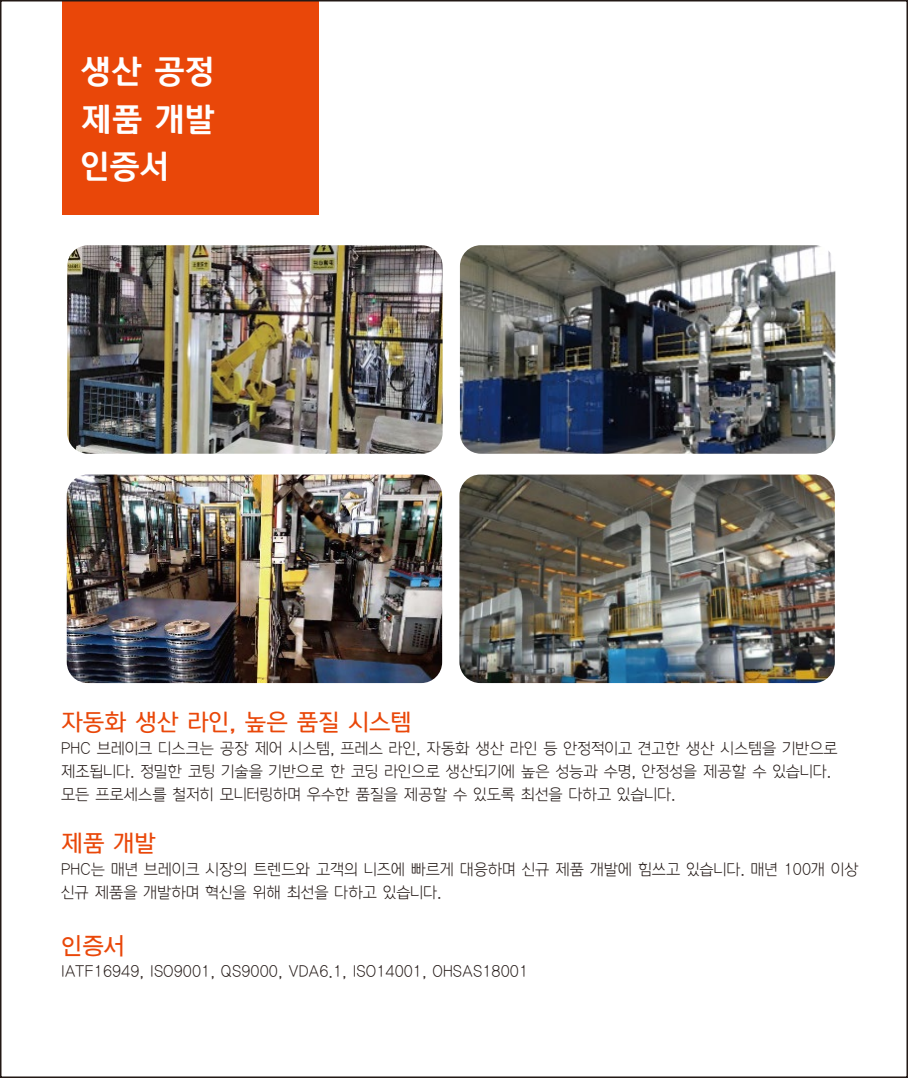
<style>
.page{position:relative;width:908px;height:1078px;background:#fff}
.page>*{position:absolute;margin:0;border:0;box-sizing:border-box;transform-origin:0 0}
.t1{font:31.5px/47.4px "Korean DREAM5 R";color:#fff;text-align:justify}
.t2{font:24px "Sand Tg";color:#e94709}
.t3{font:22.5px "Korean DREAM3 R";color:#e94709}
.t4{font:15px/23.4px "Korean DREAM1 R";color:#221815}
</style>
<div class="page">
<div style="left:63px;top:1px;width:256px;height:214px;background:#e94709"></div>
<img style="left:67px;top:245px;width:375px;height:208px">
<img style="left:460px;top:245px;width:375px;height:208px">
<img style="left:459px;top:474px;width:375px;height:209px">
<img style="left:67px;top:474px;width:375px;height:209px">
<h1 class="t1" style="left:81px;top:48px;width:135px">생산 공정 제품 개발 인증서</h1>
<h3 class="t3" style="left:61px;top:709px;width:352px">자동화 생산 라인, 높은 품질 시스템</h3>
<p class="t4" style="left:61px;top:736px;width:778px">PHC 브레이크 디스크는 공장 제어 시스템, 프레스 라인, 자동화 생산 라인 등 안정적이고 견고한 생산 시스템을 기반으로 제조됩니다. 정밀한 코팅 기술을 기반으로 한 코딩 라인으로 생산되기에 높은 성능과 수명, 안정성을 제공할 수 있습니다. 모든 프로세스를 철저히 모니터링하며 우수한 품질을 제공할 수 있도록 최선을 다하고 있습니다.</p>
<h3 class="t3" style="left:61px;top:831px;width:96px">제품 개발</h3>
<p class="t4" style="left:61px;top:857px;width:798px">PHC는 매년 브레이크 시장의 트렌드와 고객의 니즈에 빠르게 대응하며 신규 제품 개발에 힘쓰고 있습니다. 매년 100개 이상 신규 제품을 개발하며 혁신을 위해 최선을 다하고 있습니다.</p>
<h2 class="t2" style="left:61px;top:933px;width:66px">인증서</h2>
<p class="t4" style="left:61px;top:959px;width:468px">IATF16949, ISO9001, QS9000, VDA6.1, ISO14001, OHSAS18001</p>
</div>
